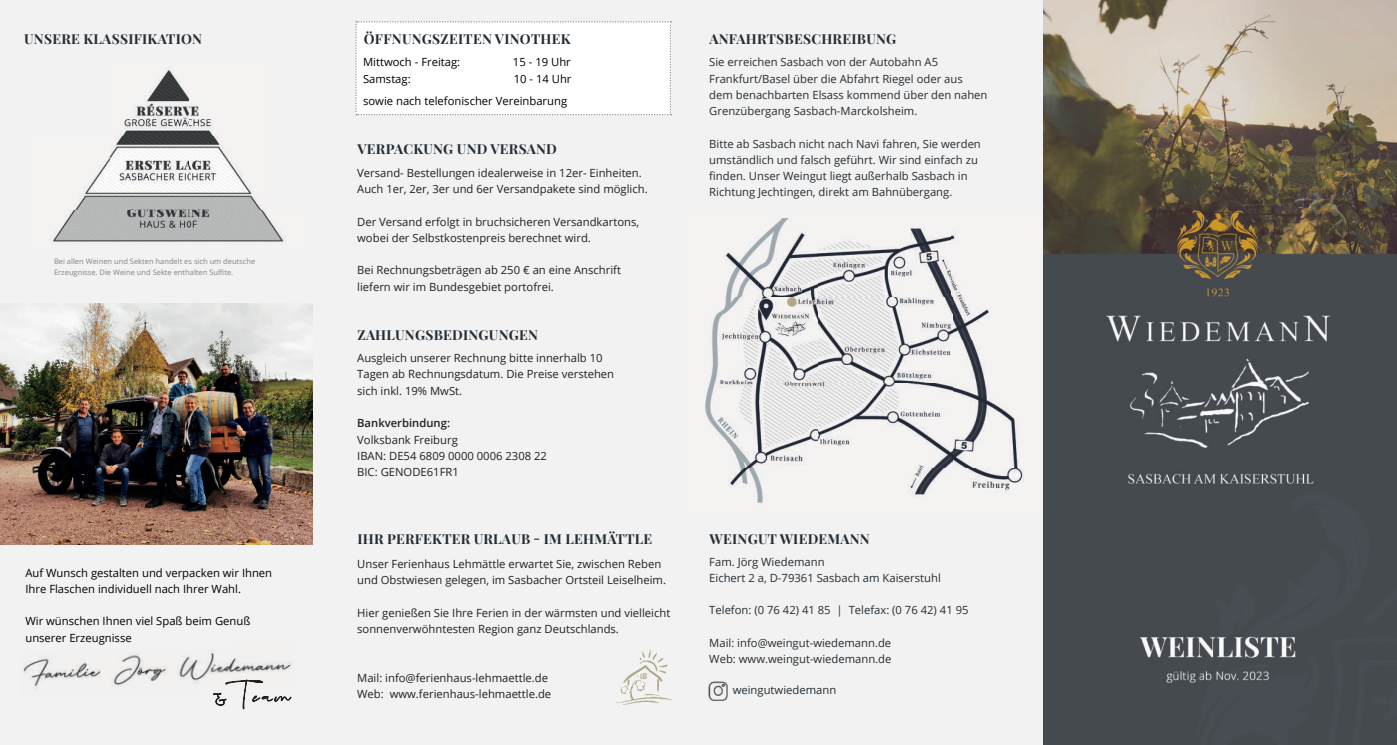
<style>
.page{position:relative;width:1397px;height:745px;background:#fff}
.page>*{position:absolute;margin:0;border:0;box-sizing:border-box;transform-origin:0 0}
.t1{font:700 13.75px "Playfair Display";letter-spacing:.02em;color:#242d35}
.t2{font:700 13.75px "Playfair Display";letter-spacing:.02em;color:#252d33}
.t3{font:700 13.75px "Playfair Display";letter-spacing:.02em;color:#232d33}
.t4{font:700 13.75px "Playfair Display";letter-spacing:.02em;color:#262d35}
.t5{font:11.25px/16.2px "Open Sans";color:#231f20}
.t6{font:11.25px/16.2px "Open Sans";color:#252d33}
.t7{font:11.25px/16.2px "Open Sans";color:#000}
.t8{font:600 11.25px "Open Sans";color:#231f20}
.t9{font:7.5px/11.2px "Open Sans";color:#848487}
</style>
<div class="page">
<img style="left:1042px;top:0;width:354px;height:744px">
<div style="left:0;top:0;width:1042px;height:744px;background:#f2f2f2"></div>
<img style="left:705px;top:218px;width:319px;height:285px">
<div style="left:355px;top:21px;width:316px;height:94px;background:#fff"></div>
<img style="left:50px;top:70px;width:236px;height:175px">
<img style="left:0;top:304px;width:312px;height:240px">
<img style="left:23px;top:655px;width:143px;height:34px">
<img style="left:178px;top:652px;width:114px;height:31px">
<img style="left:616px;top:650px;width:56px;height:55px">
<img style="left:616px;top:673px;width:14px;height:9px">
<svg style="left:213px;top:678px;width:78px;height:30px"></svg>
<img style="left:708px;top:681px;width:20px;height:19px">
<img style="left:709px;top:685px;width:19px;height:11px">
<p class="t4" style="left:24px;top:28px;width:179px">UNSERE KLASSIFIKATION</p>
<p class="t9" style="left:54px;top:255px;width:203px">Bei allen Weinen und Sekten handelt es sich um deutsche<br>Erzeugnisse. Die Weine und Sekte enthalten Sulfite.</p>
<p class="t7" style="left:25px;top:563px;width:248px">Auf Wunsch gestalten und verpacken wir Ihnen<br>Ihre Flaschen individuell nach Ihrer Wahl.</p>
<p class="t7" style="left:25px;top:612px;width:226px">Wir wünschen Ihnen viel Spaß beim Genuß unserer Erzeugnisse</p>
<p class="t1" style="left:364px;top:28px;width:208px">ÖFFNUNGSZEITEN VINOTHEK</p>
<p class="t7" style="left:363px;top:54px;width:99px">Mittwoch - Freitag:</p>
<p class="t7" style="left:513px;top:54px;width:59px">15 - 19 Uhr</p>
<p class="t7" style="left:363px;top:70px;width:49px">Samstag:</p>
<p class="t7" style="left:363px;top:67px;width:210px;line-height:22.5px;text-indent:151px">10 - 14 Uhr sowie nach telefonischer Vereinbarung</p>
<p class="t1" style="left:357px;top:138px;width:201px">VERPACKUNG UND VERSAND</p>
<p class="t5" style="left:357px;top:164px;width:292px">Versand- Bestellungen idealerweise in 12er- Einheiten.<br>Auch 1er, 2er, 3er und 6er Versandpakete sind möglich.</p>
<p class="t5" style="left:357px;top:213px;width:283px">Der Versand erfolgt in bruchsicheren Versandkartons, wobei der Selbstkostenpreis berechnet wird.</p>
<p class="t5" style="left:357px;top:262px;width:265px">Bei Rechnungsbeträgen ab 250 € an eine Anschrift liefern wir im Bundesgebiet portofrei.</p>
<p class="t1" style="left:357px;top:323px;width:182px">ZAHLUNGSBEDINGUNGEN</p>
<p class="t5" style="left:357px;top:349px;width:258px">Ausgleich unserer Rechnung bitte innerhalb 10<br>Tagen ab Rechnungsdatum. Die Preise verstehen sich inkl. 19% MwSt.</p>
<p class="t8" style="left:357px;top:415px;width:94px">Bankverbindung:</p>
<p class="t5" style="left:357px;top:431px;width:191px">Volksbank Freiburg<br>IBAN: DE54 6809 0000 0006 2308 22<br>BIC: GENODE61FR1</p>
<p class="t3" style="left:357px;top:528px;width:296px">IHR PERFEKTER URLAUB - IM LEHMÄTTLE</p>
<p class="t5" style="left:357px;top:555px;width:310px">Unser Ferienhaus Lehmättle erwartet Sie, zwischen Reben und Obstwiesen gelegen, im Sasbacher Ortsteil Leiselheim.</p>
<p class="t5" style="left:357px;top:604px;width:314px">Hier genießen Sie Ihre Ferien in der wärmsten und vielleicht sonnenverwöhntesten Region ganz Deutschlands.</p>
<p class="t5" style="left:357px;top:669px;width:195px">Mail: info@ferienhaus-lehmaettle.de<br>Web: www.ferienhaus-lehmaettle.de</p>
<p class="t2" style="left:709px;top:28px;width:188px">ANFAHRTSBESCHREIBUNG</p>
<p class="t6" style="left:709px;top:54px;width:280px">Sie erreichen Sasbach von der Autobahn A5<br>Frankfurt/Basel über die Abfahrt Riegel oder aus dem benachbarten Elsass kommend über den nahen Grenzübergang Sasbach-Marckolsheim.</p>
<p class="t6" style="left:709px;top:135px;width:273px">Bitte ab Sasbach nicht nach Navi fahren, Sie werden umständlich und falsch geführt. Wir sind einfach zu finden. Unser Weingut liegt außerhalb Sasbach in Richtung Jechtingen, direkt am Bahnübergang.</p>
<p class="t2" style="left:709px;top:528px;width:162px">WEINGUT WIEDEMANN</p>
<p class="t6" style="left:709px;top:552px;width:233px">Fam. Jörg Wiedemann<br>Eichert 2 a, D-79361 Sasbach am Kaiserstuhl</p>
<p class="t6" style="left:709px;top:601px;width:261px">Telefon: (0 76 42) 41 85 | Telefax: (0 76 42) 41 95</p>
<p class="t6" style="left:709px;top:634px;width:184px">Mail: info@weingut-wiedemann.de<br>Web: www.weingut-wiedemann.de</p>
<p class="t6" style="left:732px;top:681px;width:105px">weingutwiedemann</p>
</div>
